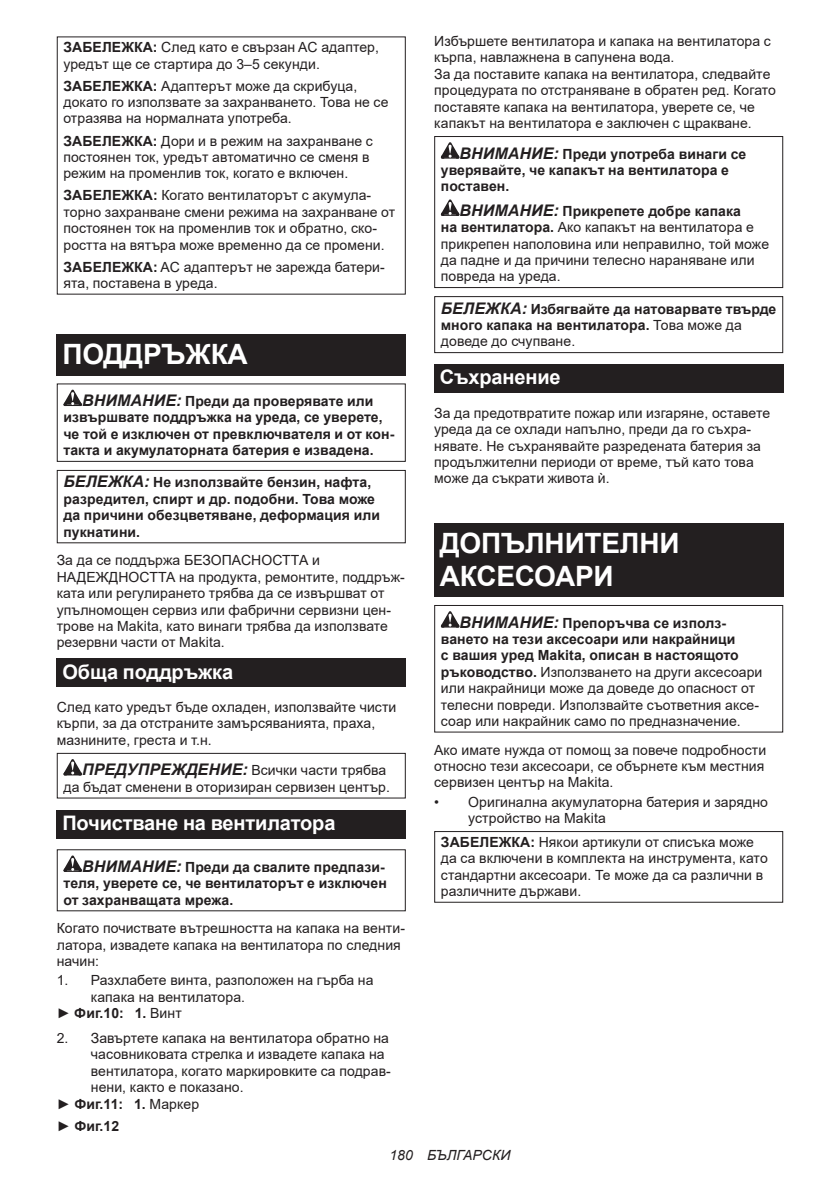
<style>
.page{position:relative;width:840px;height:1191px;background:#fff}
.page>*{position:absolute;margin:0;border:0;box-sizing:border-box;transform-origin:0 0}
.t1{font:700 28px/32.8px "Arial";letter-spacing:-.01em;color:#fff}
.t2{font:700 20px "Arial";letter-spacing:-.01em;color:#fff}
.t3{font:14px/16.4px "Arial";letter-spacing:.005em;color:#231f20}
.t4{font:700 14px/16.4px "Arial";letter-spacing:.005em;color:#231f20}
.t5{font:italic 14px "Arial";letter-spacing:.005em;color:#231f20}
.s1{font-weight:700}
.s2{font-style:italic;font-size:16px}
.s3{font-weight:700;font-style:italic;font-size:16px}
.s4{font-weight:400}
</style>
<div class="page">
<div style="left:57px;top:334px;width:348px;height:41px;background:#231f20"></div>
<svg style="left:63px;top:390px;width:19px;height:16px"></svg>
<div style="left:57px;top:383px;width:348px;height:79px;border:1px solid #231f20"></div>
<div style="left:57px;top:470px;width:348px;height:73px;border:1px solid #231f20"></div>
<div style="left:57px;top:658px;width:348px;height:29px;background:#231f20"></div>
<svg style="left:63px;top:759px;width:19px;height:16px"></svg>
<div style="left:57px;top:753px;width:348px;height:45px;border:1px solid #231f20"></div>
<div style="left:57px;top:810px;width:348px;height:28px;background:#231f20"></div>
<svg style="left:63px;top:855px;width:19px;height:17px"></svg>
<svg style="left:440px;top:142px;width:19px;height:17px"></svg>
<svg style="left:440px;top:199px;width:19px;height:17px"></svg>
<div style="left:434px;top:136px;width:348px;height:152px;border:1px solid #231f20"></div>
<div style="left:434px;top:296px;width:348px;height:57px;border:1px solid #231f20"></div>
<div style="left:434px;top:364px;width:348px;height:29px;background:#231f20"></div>
<div style="left:434px;top:523px;width:348px;height:74px;background:#231f20"></div>
<svg style="left:440px;top:611px;width:19px;height:16px"></svg>
<div style="left:434px;top:605px;width:348px;height:127px;border:1px solid #231f20"></div>
<div style="left:434px;top:831px;width:348px;height:71px;border:1px solid #231f20"></div>
<p class="t3" style="left:63px;top:39px;width:317px"><span class="s1">ЗАБЕЛЕЖКА:</span> След като е свързан AC адаптер, уредът ще се стартира до 3–5 секунди.</p>
<p class="t3" style="left:63px;top:77px;width:326px"><span class="s1">ЗАБЕЛЕЖКА:</span> Адаптерът може да скрибуца, докато го използвате за захранването. Това не се отразява на нормалната употреба.</p>
<p class="t3" style="left:63px;top:132px;width:311px"><span class="s1">ЗАБЕЛЕЖКА:</span> Дори и в режим на захранване с постоянен ток, уредът автоматично се сменя в режим на променлив ток, когато е включен.</p>
<p class="t3" style="left:63px;top:187px;width:333px"><span class="s1">ЗАБЕЛЕЖКА:</span> Когато вентилаторът с акумула&shy;торно захранване смени режима на захранване от постоянен ток на променлив ток и обратно, ско&shy;ростта на вятъра може временно да се промени.</p>
<p class="t3" style="left:63px;top:258px;width:323px"><span class="s1">ЗАБЕЛЕЖКА:</span> AC адаптерът не зарежда батери&shy;ята, поставена в уреда.</p>
<h1 class="t1" style="left:62px;top:338px;width:187px">ПОДДРЪЖКА</h1>
<p class="t4" style="left:63px;top:393px;width:332px;text-indent:19px"><span class="s2">ВНИМАНИЕ:</span> Преди да проверявате или извършвате поддръжка на уреда, се уверете, че той е изключен от превключвателя и от кон&shy;такта и акумулаторната батерия е извадена.</p>
<p class="t4" style="left:63px;top:474px;width:318px"><span class="s2">БЕЛЕЖКА:</span> Не използвайте бензин, нафта, разредител, спирт и др. подобни. Това може да причини обезцветяване, деформация или пукнатини.</p>
<p class="t3" style="left:57px;top:552px;width:349px">За да се поддържа БЕЗОПАСНОСТТА и НАДЕЖДНОСТТА на продукта, ремонтите, поддръж&shy;ката или регулирането трябва да се извършват от упълномощен сервиз или фабрични сервизни цен&shy;трове на Makita, като винаги трябва да използвате резервни части от Makita.</p>
<h2 class="t2" style="left:62px;top:657px;width:172px">Обща поддръжка</h2>
<p class="t3" style="left:57px;top:699px;width:341px">След като уредът бъде охладен, използвайте чисти кърпи, за да отстраните замърсяванията, праха, мазнините, греста и т.н.</p>
<p class="t3" style="left:63px;top:762px;width:328px;text-align:right"><span class="s3">ПРЕДУПРЕЖДЕНИЕ:</span> Всички части трябва<br>да бъдат сменени в оторизиран сервизен център.</p>
<h2 class="t2" style="left:62px;top:808px;width:274px">Почистване на вентилатора</h2>
<p class="t4" style="left:63px;top:859px;width:325px;text-indent:19px"><span class="s2">ВНИМАНИЕ:</span> Преди да свалите предпази&shy;теля, уверете се, че вентилаторът е изключен от захранващата мрежа.</p>
<p class="t3" style="left:57px;top:920px;width:349px">Когато почиствате вътрешността на капака на венти&shy;латора, извадете капака на вентилатора по следния начин:</p>
<p class="t3" style="left:57px;top:972px;width:318px">1. Разхлабете винта, разположен на гърба на</p>
<p class="t3" style="left:91px;top:988px;width:156px">капака на вентилатора.</p>
<p class="t4" style="left:57px;top:1005px;width:126px"><span class="s4">►</span> Фиг.10: 1. <span class="s4">Винт</span></p>
<p class="t3" style="left:57px;top:1029px;width:333px">2. Завъртете капака на вентилатора обратно на</p>
<p class="t3" style="left:91px;top:1046px;width:295px">часовниковата стрелка и извадете капака на</p>
<p class="t3" style="left:91px;top:1062px;width:301px">вентилатора, когато маркировките са подрав-</p>
<p class="t3" style="left:91px;top:1079px;width:154px">нени, както е показано.</p>
<p class="t4" style="left:57px;top:1095px;width:144px"><span class="s4">►</span> Фиг.11: 1. <span class="s4">Маркер</span></p>
<p class="t4" style="left:57px;top:1117px;width:64px"><span class="s4">►</span> Фиг.12</p>
<p class="t3" style="left:434px;top:33px;width:343px">Избършете вентилатора и капака на вентилатора с кърпа, навлажнена в сапунена вода.<br>За да поставите капака на вентилатора, следвайте процедурата по отстраняване в обратен ред. Когато поставяте капака на вентилатора, уверете се, че капакът на вентилатора е заключен с щракване.</p>
<p class="t4" style="left:440px;top:146px;width:307px;text-indent:19px"><span class="s2">ВНИМАНИЕ:</span> Преди употреба винаги се уверявайте, че капакът на вентилатора е поставен.</p>
<p class="t3" style="left:440px;top:203px;width:329px;text-indent:19px"><span class="s3">ВНИМАНИЕ:</span> <span class="s1">Прикрепете добре капака<br>на вентилатора.</span> Ако капакът на вентилатора е прикрепен наполовина или неправилно, той може да падне и да причини телесно нараняване или повреда на уреда.</p>
<p class="t4" style="left:440px;top:301px;width:337px"><span class="s2">БЕЛЕЖКА:</span> Избягвайте да натоварвате твърде много капака на вентилатора. <span class="s4">Това може да доведе до счупване.</span></p>
<h2 class="t2" style="left:439px;top:363px;width:122px">Съхранение</h2>
<p class="t3" style="left:434px;top:405px;width:337px">За да предотвратите пожар или изгаряне, оставете уреда да се охлади напълно, преди да го съхра&shy;нявате. Не съхранявайте разредената батерия за продължителни периоди от време, тъй като това може да съкрати живота ѝ.</p>
<h1 class="t1" style="left:439px;top:527px;width:241px">ДОПЪЛНИТЕЛНИ<br>АКСЕСОАРИ</h1>
<p class="t3" style="left:440px;top:614px;width:323px;text-indent:19px"><span class="s3">ВНИМАНИЕ:</span> <span class="s1">Препоръчва се използ&shy;ването на тези аксесоари или накрайници<br>с вашия уред Makita, описан в настоящото ръководство.</span> Използването на други аксесоари или накрайници може да доведе до опасност от телесни повреди. Използвайте съответния аксе&shy;соар или накрайник само по предназначение.</p>
<p class="t3" style="left:434px;top:741px;width:333px">Ако имате нужда от помощ за повече подробности относно тези аксесоари, се обърнете към местния сервизен център на Makita.</p>
<p class="t3" style="left:468px;top:793px;width:301px;text-indent:-34px">• Оригинална акумулаторна батерия и зарядно устройство на Makita</p>
<p class="t3" style="left:440px;top:833px;width:328px"><span class="s1">ЗАБЕЛЕЖКА:</span> Някои артикули от списъка може да са включени в комплекта на инструмента, като стандартни аксесоари. Те може да са различни в различните държави.</p>
<p class="t5" style="left:389px;top:1146px;width:122px">180 БЪЛГАРСКИ</p>
</div>
